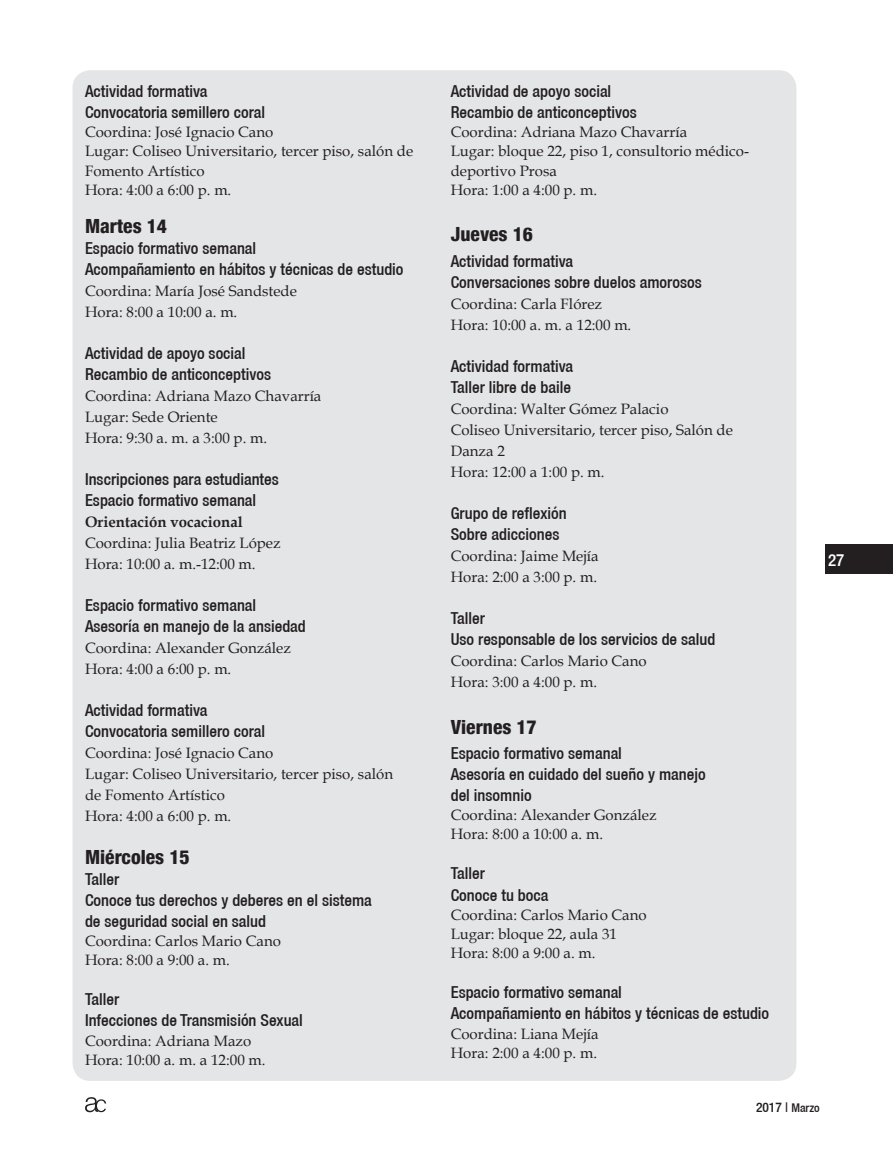
<style>
.page{position:relative;width:893px;height:1149px;background:#fff}
.page>*{position:absolute;margin:0;border:0;box-sizing:border-box;transform-origin:0 0}
.t1{font:800 condensed 19.5px "Helvetica 87";color:#231f20}
.t2{font:500 condensed 16.95px "Helvetica 67";color:#fff}
.t3{font:500 condensed 16.5px/21px "Helvetica 67";color:#231f20}
.t4{font:15px/21px "Book Antiqua";color:#231f20}
.t5{font:700 15px "Book Antiqua";color:#231f20}
.t6{font:500 condensed 13.5px "Helvetica 67";color:#231f20}
.s1{font-size:12px}
</style>
<div class="page">
<div style="left:825px;top:544px;width:68px;height:29px;background:#231f20"></div>
<svg style="left:85px;top:1097px;width:21px;height:14px"></svg>
<div style="left:73px;top:70px;width:723px;height:1010px;background:#e4e5e7;border-radius:18px"></div>
<p class="t3" style="left:85px;top:80px;width:182px">Actividad formativa<br>Convocatoria semillero coral</p>
<p class="t4" style="left:85px;top:122px;width:330px;line-height:19.2px">Coordina: José Ignacio Cano<br>Lugar: Coliseo Universitario, tercer piso, salón de<br>Fomento Artístico<br>Hora: 4:00 a 6:00 p. m.</p>
<h1 class="t1" style="left:85px;top:214px;width:84px">Martes 14</h1>
<p class="t3" style="left:85px;top:237px;width:320px">Espacio formativo semanal<br>Acompañamiento en hábitos y técnicas de estudio</p>
<p class="t4" style="left:85px;top:280px;width:213px">Coordina: María José Sandstede<br>Hora: 8:00 a 10:00 a. m.</p>
<p class="t3" style="left:85px;top:342px;width:187px">Actividad de apoyo social<br>Recambio de anticonceptivos</p>
<p class="t4" style="left:85px;top:385px;width:238px">Coordina: Adriana Mazo Chavarría<br>Lugar: Sede Oriente<br>Hora: 9:30 a. m. a 3:00 p. m.</p>
<p class="t3" style="left:85px;top:468px;width:195px">Inscripciones para estudiantes<br>Espacio formativo semanal</p>
<p class="t5" style="left:85px;top:511px;width:159px">Orientación vocacional</p>
<p class="t4" style="left:85px;top:532px;width:197px">Coordina: Julia Beatriz López<br>Hora: 10:00 a. m.-12:00 m.</p>
<p class="t3" style="left:85px;top:594px;width:222px">Espacio formativo semanal<br>Asesoría en manejo de la ansiedad</p>
<p class="t4" style="left:85px;top:637px;width:207px">Coordina: Alexander González<br>Hora: 4:00 a 6:00 p. m.</p>
<p class="t3" style="left:85px;top:699px;width:182px">Actividad formativa<br>Convocatoria semillero coral</p>
<p class="t4" style="left:85px;top:742px;width:310px">Coordina: José Ignacio Cano<br>Lugar: Coliseo Universitario, tercer piso, salón de Fomento Artístico<br>Hora: 4:00 a 6:00 p. m.</p>
<h1 class="t1" style="left:85px;top:844px;width:106px">Miércoles 15</h1>
<p class="t3" style="left:85px;top:867px;width:288px">Taller<br>Conoce tus derechos y deberes en el sistema de seguridad social en salud</p>
<p class="t4" style="left:85px;top:930px;width:197px;line-height:19.2px">Coordina: Carlos Mario Cano<br>Hora: 8:00 a 9:00 a. m.</p>
<p class="t3" style="left:85px;top:988px;width:219px">Taller<br>Infecciones de Transmisión Sexual</p>
<p class="t4" style="left:85px;top:1030px;width:182px;line-height:19.2px">Coordina: Adriana Mazo<br>Hora: 10:00 a. m. a 12:00 m.</p>
<p class="t3" style="left:451px;top:80px;width:187px">Actividad de apoyo social<br>Recambio de anticonceptivos</p>
<p class="t4" style="left:451px;top:122px;width:300px;line-height:19.2px">Coordina: Adriana Mazo Chavarría<br>Lugar: bloque 22, piso 1, consultorio médico&shy;deportivo Prosa<br>Hora: 1:00 a 4:00 p. m.</p>
<h1 class="t1" style="left:451px;top:222px;width:84px">Jueves 16</h1>
<p class="t3" style="left:451px;top:250px;width:252px">Actividad formativa<br>Conversaciones sobre duelos amorosos</p>
<p class="t4" style="left:451px;top:292px;width:182px">Coordina: Carla Flórez<br>Hora: 10:00 a. m. a 12:00 m.</p>
<p class="t3" style="left:451px;top:355px;width:124px">Actividad formativa<br>Taller libre de baile</p>
<p class="t4" style="left:451px;top:397px;width:284px">Coordina: Walter Gómez Palacio<br>Coliseo Universitario, tercer piso, Salón de<br>Danza 2<br>Hora: 12:00 a 1:00 p. m.</p>
<p class="t3" style="left:451px;top:502px;width:117px">Grupo de reflexión<br>Sobre adicciones</p>
<p class="t4" style="left:451px;top:544px;width:149px">Coordina: Jaime Mejía<br>Hora: 2:00 a 3:00 p. m.</p>
<p class="t3" style="left:451px;top:607px;width:266px">Taller<br>Uso responsable de los servicios de salud</p>
<p class="t4" style="left:451px;top:649px;width:197px">Coordina: Carlos Mario Cano<br>Hora: 3:00 a 4:00 p. m.</p>
<h1 class="t1" style="left:451px;top:714px;width:88px">Viernes 17</h1>
<p class="t3" style="left:451px;top:742px;width:256px">Espacio formativo semanal<br>Asesoría en cuidado del sueño y manejo del insomnio</p>
<p class="t4" style="left:451px;top:804px;width:207px;line-height:19.2px">Coordina: Alexander González<br>Hora: 8:00 a 10:00 a. m.</p>
<p class="t3" style="left:451px;top:862px;width:99px">Taller<br>Conoce tu boca</p>
<p class="t4" style="left:451px;top:904px;width:197px;line-height:19.2px">Coordina: Carlos Mario Cano<br>Lugar: bloque 22, aula 31<br>Hora: 8:00 a 9:00 a. m.</p>
<p class="t3" style="left:451px;top:981px;width:320px">Espacio formativo semanal<br>Acompañamiento en hábitos y técnicas de estudio</p>
<p class="t4" style="left:451px;top:1023px;width:149px;line-height:19.2px">Coordina: Liana Mejía<br>Hora: 2:00 a 4:00 p. m.</p>
<p class="t2" style="left:828px;top:549px;width:18px">27</p>
<p class="t6" style="left:756px;top:1098px;width:65px">2017 | <span class="s1">Marzo</span></p>
</div>
